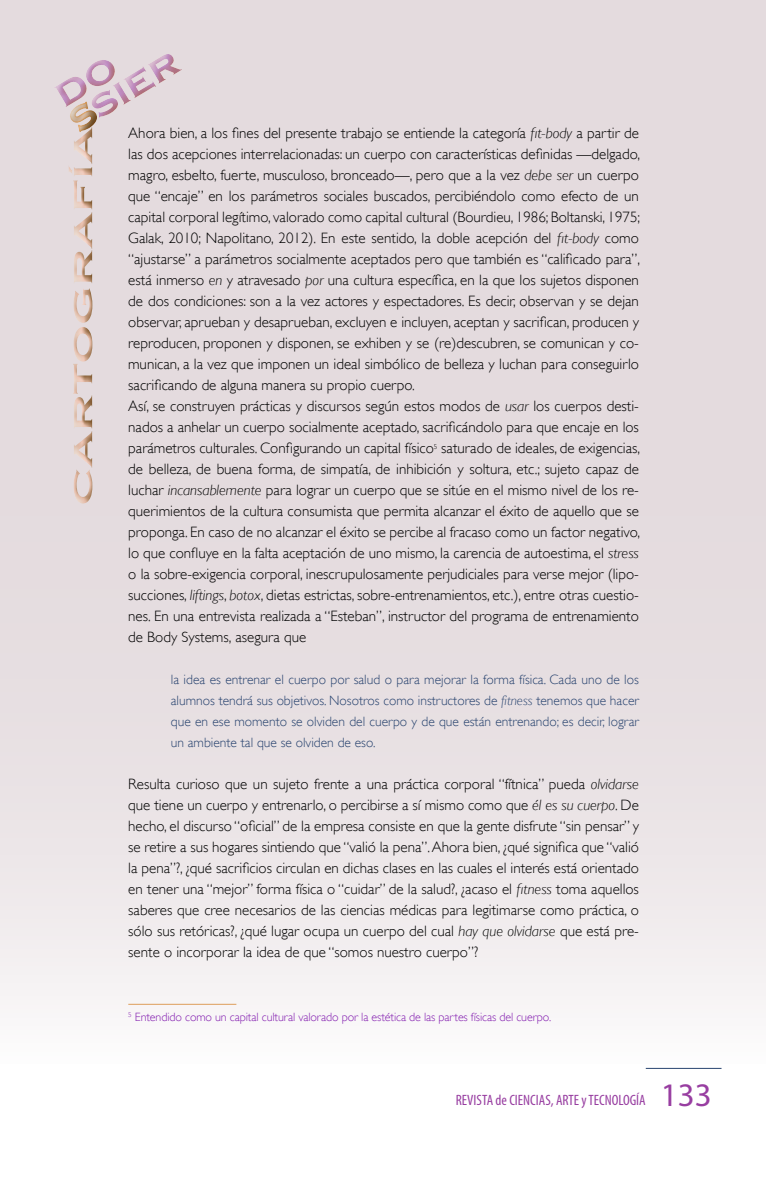
<style>
.page{position:relative;width:766px;height:1191px;background:#fff}
.page>*{position:absolute;margin:0;border:0;box-sizing:border-box;transform-origin:0 0}
.t1{font:300 15px/21px "Gill Sans";color:#000}
.t2{font:condensed 15px "Myriad Pro";color:#983ea1}
.t3{font:300 13.5px/21px "Gill Sans";color:#28436f;text-align:justify}
.t4{font:300 12px "Gill Sans";letter-spacing:-.01em;color:#841fb0}
.s1{font-style:italic}
.s2{font-stretch:normal;font-size:33px}
</style>
<div class="page">
<div style="left:0;top:0;width:765px;height:1064px;background:linear-gradient(to bottom,#dfd4d8,#f1edee)"></div>
<hr style="left:645px;top:1068px;width:76px;height:1px;background:#28436f">
<div style="left:61px;top:117px;width:32px;height:394px;background:#e4dbde"></div>
<svg style="left:37px;top:33px;width:157px;height:470px;background:#e2d6d9"></svg>
<hr style="left:128px;top:1003px;width:108px;height:2px;background:#e1a86c">
<p class="t1" style="left:128px;top:122px;width:513px">Ahora bien, a los fines del presente trabajo se entiende la categoría <span class="s1">fit-body</span> a partir de las dos acepciones interrelacionadas: un cuerpo con características definidas —delgado, magro, esbelto, fuerte, musculoso, bronceado—, pero que a la vez <span class="s1">debe ser</span> un cuerpo que “encaje” en los parámetros sociales buscados, percibiéndolo como efecto de un capital corporal legítimo, valorado como capital cultural (Bourdieu, 1986; Boltanski, 1975; Galak, 2010; Napolitano, 2012). En este sentido, la doble acepción del <span class="s1">fit-body</span> como “ajustarse” a parámetros socialmente aceptados pero que también es “calificado para”, está inmerso <span class="s1">en</span> y atravesado <span class="s1">por</span> una cultura específica, en la que los sujetos disponen de dos condiciones: son a la vez actores y espectadores. Es decir, observan y se dejan observar, aprueban y desaprueban, excluyen e incluyen, aceptan y sacrifican, producen y reproducen, proponen y disponen, se exhiben y se (re)descubren, se comunican y co&shy;munican, a la vez que imponen un ideal simbólico de belleza y luchan para conseguirlo sacrificando de alguna manera su propio cuerpo.<br>Así, se construyen prácticas y discursos según estos modos de <span class="s1">usar</span> los cuerpos desti&shy;nados a anhelar un cuerpo socialmente aceptado, sacrificándolo para que encaje en los parámetros culturales. Configurando un capital físico<sup>5</sup> saturado de ideales, de exigencias, de belleza, de buena forma, de simpatía, de inhibición y soltura, etc.; sujeto capaz de luchar <span class="s1">incansablemente</span> para lograr un cuerpo que se sitúe en el mismo nivel de los re&shy;querimientos de la cultura consumista que permita alcanzar el éxito de aquello que se proponga. En caso de no alcanzar el éxito se percibe al fracaso como un factor negativo, lo que confluye en la falta aceptación de uno mismo, la carencia de autoestima, el <span class="s1">stress </span>o la sobre-exigencia corporal, inescrupulosamente perjudiciales para verse mejor (lipo&shy;succiones, <span class="s1">liftings</span>, <span class="s1">botox</span>, dietas estrictas, sobre-entrenamientos, etc.), entre otras cuestio&shy;nes. En una entrevista realizada a “Esteban”, instructor del programa de entrenamiento de Body Systems, asegura que</p>
<p class="t3" style="left:171px;top:669px;width:469px">la idea es entrenar el cuerpo por salud o para mejorar la forma física. Cada uno de los alumnos tendrá sus objetivos. Nosotros como instructores de <span class="s1">fitness</span> tenemos que hacer que en ese momento se olviden del cuerpo y de que están entrenando; es decir, lograr un ambiente tal que se olviden de eso.</p>
<p class="t1" style="left:128px;top:773px;width:512px;text-align:justify">Resulta curioso que un sujeto frente a una práctica corporal “fítnica” pueda <span class="s1">olvidarse </span>que tiene un cuerpo y entrenarlo, o percibirse a sí mismo como que <span class="s1">él es su cuerpo</span>. De hecho, el discurso “oficial” de la empresa consiste en que la gente disfrute “sin pensar” y se retire a sus hogares sintiendo que “valió la pena”. Ahora bien, ¿qué significa que “valió la pena”?, ¿qué sacrificios circulan en dichas clases en las cuales el interés está orientado en tener una “mejor” forma física o “cuidar” de la salud?, ¿acaso el <span class="s1">fitness</span> toma aquellos saberes que cree necesarios de las ciencias médicas para legitimarse como práctica, o sólo sus retóricas?, ¿qué lugar ocupa un cuerpo del cual <span class="s1">hay que olvidarse</span> que está pre&shy;sente o incorporar la idea de que “somos nuestro cuerpo”?</p>
<p class="t4" style="left:128px;top:1010px;width:424px"><sup>5</sup> Entendido como un capital cultural valorado por la estética de las partes físicas del cuerpo.</p>
<p class="t2" style="left:455px;top:1090px;width:257px">REVISTA de CIENCIAS, ARTE y TECNOLOGÍA <span class="s2">133</span></p>
</div>
